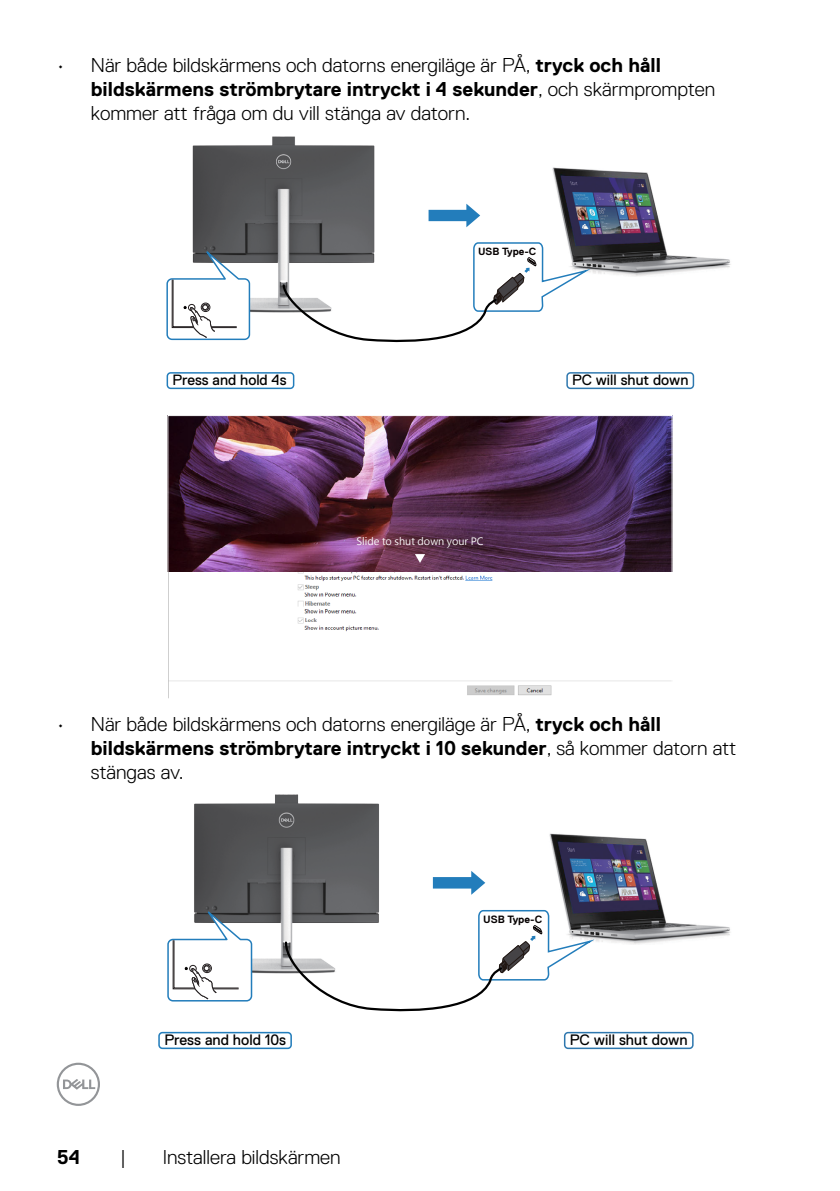
<style>
.page{position:relative;width:840px;height:1191px;background:#fff}
.page>*{position:absolute;margin:0;border:0;box-sizing:border-box;transform-origin:0 0}
.t1{font:300 20px/24px "Dell Replica";color:#000}
.t2{font:700 20px "Dell Replica";color:#000}
.t3{font:15px "Dell Replica";color:#000}
.t4{font:14.8px "Dell Replica";color:#000}
.t5{font:700 10.6px "Dell Replica";color:#050000}
.t6{font:700 10.4px "Dell Replica";color:#050000}
.t7{font:10px "Microsoft Jheng Hei UI Regular";color:#fff}
.s1{font-weight:700}
</style>
<div class="page">
<svg style="left:57px;top:1062px;width:43px;height:44px"></svg>
<img style="left:552px;top:167px;width:179px;height:109px">
<img style="left:192px;top:136px;width:183px;height:177px">
<svg style="left:428px;top:204px;width:52px;height:23px"></svg>
<svg style="left:166px;top:244px;width:85px;height:97px"></svg>
<div style="left:166px;top:372px;width:128px;height:17px;border:1px solid #237dbb;border-radius:3px"></div>
<svg style="left:281px;top:241px;width:313px;height:102px"></svg>
<div style="left:566px;top:372px;width:127px;height:17px;border:1px solid #2e77ae;border-radius:3px"></div>
<img style="left:170px;top:572px;width:500px;height:124px">
<img style="left:170px;top:417px;width:500px;height:155px">
<div style="left:168px;top:415px;width:504px;height:284px;border:1px solid #fff"></div>
<svg style="left:414px;top:554px;width:11px;height:9px"></svg>
<img style="left:549px;top:833px;width:182px;height:112px">
<img style="left:194px;top:795px;width:185px;height:179px">
<svg style="left:167px;top:903px;width:86px;height:99px"></svg>
<svg style="left:432px;top:871px;width:53px;height:23px"></svg>
<svg style="left:283px;top:909px;width:316px;height:103px"></svg>
<div style="left:158px;top:1031px;width:134px;height:18px;border:2px solid #237dbb;border-radius:3px"></div>
<div style="left:563px;top:1031px;width:130px;height:18px;border:2px solid #2e77ae;border-radius:3px"></div>
<p class="t1" style="left:91px;top:53px;width:625px;text-indent:-34px">• När både bildskärmens och datorns energiläge är PÅ, <span class="s1">tryck och håll bildskärmens strömbrytare intryckt i 4 sekunder</span>, och skärmprompten kommer att fråga om du vill stänga av datorn.</p>
<p class="t4" style="left:172px;top:372px;width:115px">Press and hold 4s</p>
<p class="t6" style="left:478px;top:246px;width:60px">USB Type-C</p>
<p class="t4" style="left:572px;top:372px;width:118px">PC will shut down</p>
<p class="t7" style="left:356px;top:535px;width:129px">Slide to shut down your PC</p>
<p class="t1" style="left:91px;top:712px;width:646px;text-indent:-34px">• När både bildskärmens och datorns energiläge är PÅ, <span class="s1">tryck och håll bildskärmens strömbrytare intryckt i 10 sekunder</span>, så kommer datorn att stängas av.</p>
<p class="t5" style="left:483px;top:914px;width:61px">USB Type-C</p>
<p class="t3" style="left:164px;top:1031px;width:123px">Press and hold 10s</p>
<p class="t3" style="left:569px;top:1031px;width:119px">PC will shut down</p>
<p class="t2" style="left:57px;top:1146px;width:25px">54</p>
<p class="t1" style="left:120px;top:1145px;width:7px">|</p>
<p class="t1" style="left:162px;top:1145px;width:179px">Installera bildskärmen</p>
</div>
